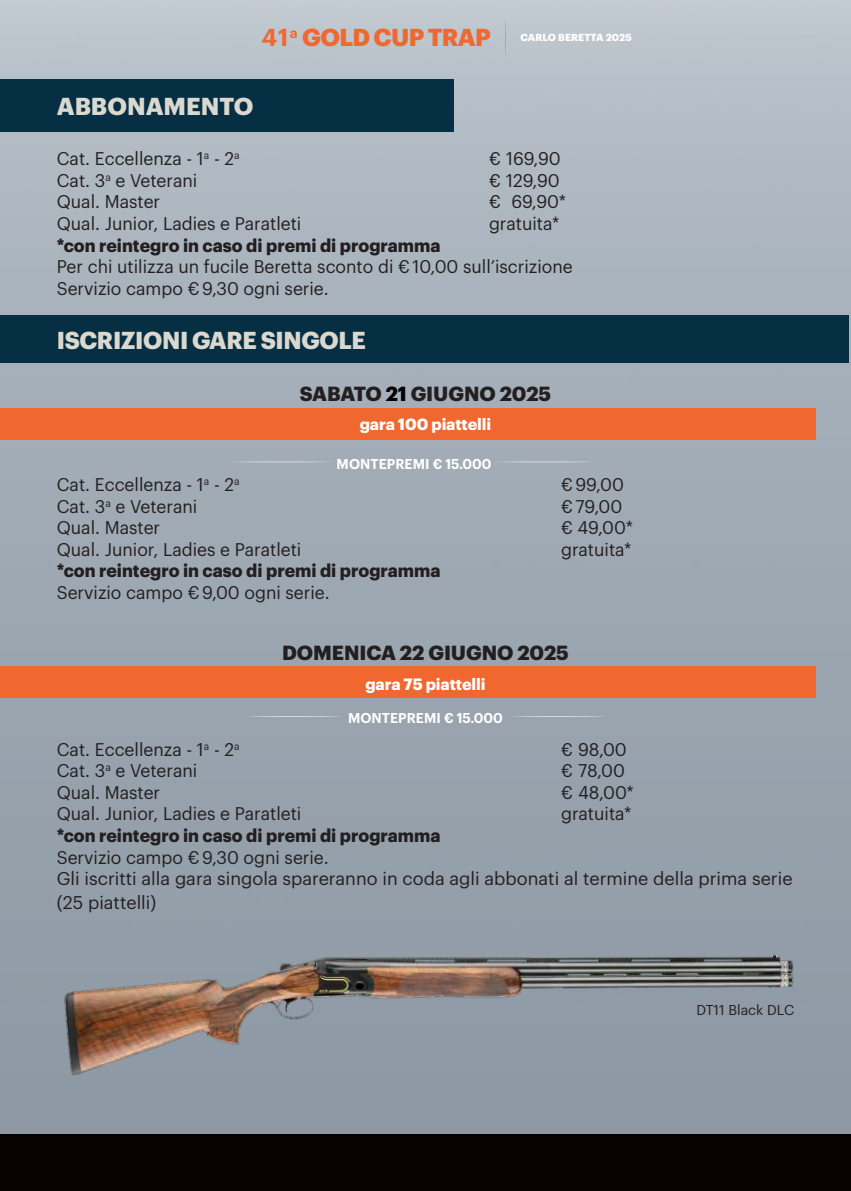
<style>
.page{position:relative;width:851px;height:1191px;background:#fff}
.page>*{position:absolute;margin:0;border:0;box-sizing:border-box;transform-origin:0 0}
.t1{font:700 24px "Graphik";letter-spacing:-.015em;color:#dad8cf}
.t2{font:700 24px "Graphik";letter-spacing:-.03em;color:#f0682f}
.t3{font:700 20px "Graphik";letter-spacing:-.005em;color:#231f20}
.t4{font:18px/21.6px "Graphik";color:#231f20}
.t5{font:700 18px "Graphik";color:#231f20}
.t6{font:700 16px "Graphik";letter-spacing:-.005em;color:#fff}
.t7{font:600 14px "Graphik";letter-spacing:.005em;color:#fff}
.t8{font:14px "Graphik";color:#231f20}
.t9{font:700 10px "Graphik";letter-spacing:.005em;color:#fff}
.s1{font-weight:600}
.s2{color:#000001}
</style>
<div class="page">
<img style="left:0;top:0;width:850px;height:1134px">
<div style="left:0;top:1134px;width:850px;height:57px;background:#080302"></div>
<div style="left:0;top:408px;width:814px;height:31px;background:#f0682f"></div>
<div style="left:0;top:666px;width:814px;height:31px;background:#f0682f"></div>
<div style="left:0;top:79px;width:454px;height:52px;background:#062f44"></div>
<div style="left:0;top:316px;width:848px;height:47px;background:#062f44"></div>
<svg style="left:231px;top:461px;width:101px;height:1px"></svg>
<svg style="left:494px;top:461px;width:102px;height:1px"></svg>
<svg style="left:243px;top:716px;width:101px;height:1px"></svg>
<svg style="left:506px;top:716px;width:102px;height:1px"></svg>
<img style="left:58px;top:952px;width:742px;height:134px">
<svg style="left:505px;top:17px;width:1px;height:41px"></svg>
<h1 class="t2" style="left:261px;top:18px;width:231px"><span class="s1">41</span><sup>a</sup> GOLD CUP TRAP</h1>
<p class="t9" style="left:520px;top:30px;width:113px">CARLO BERETTA 2025</p>
<h1 class="t1" style="left:57px;top:88px;width:198px">ABBONAMENTO</h1>
<p class="t4" style="left:57px;top:146px;width:184px">Cat. Eccellenza - 1<sup>a</sup> - 2<sup>a</sup></p>
<p class="t4" style="left:489px;top:146px;width:73px">€ 169,90</p>
<p class="t4" style="left:57px;top:168px;width:142px">Cat. 3<sup>a</sup> e Veterani</p>
<p class="t4" style="left:489px;top:168px;width:72px">€ 129,90</p>
<p class="t4" style="left:57px;top:189px;width:105px">Qual. Master</p>
<p class="t4" style="left:489px;top:189px;width:79px">€ 69,90*</p>
<p class="t4" style="left:57px;top:211px;width:246px">Qual. Junior, Ladies e Paratleti</p>
<p class="t4" style="left:489px;top:211px;width:72px">gratuita*</p>
<p class="t5" style="left:57px;top:231px;width:385px">*con reintegro in caso di premi di programma</p>
<p class="t4" style="left:57px;top:254px;width:517px">Per chi utilizza un fucile Beretta sconto di €10,00 sull’iscrizione<br>Servizio campo €9,30 ogni serie.</p>
<h1 class="t1" style="left:57px;top:322px;width:311px">ISCRIZIONI GARE SINGOLE</h1>
<p class="t3" style="left:300px;top:378px;width:253px">SABATO <span class="s2">21</span> GIUGNO 2025</p>
<p class="t6" style="left:360px;top:412px;width:133px">gara 100 piattelli</p>
<p class="t7" style="left:336px;top:453px;width:156px">MONTEPREMI € 15.000</p>
<p class="t4" style="left:57px;top:472px;width:184px">Cat. Eccellenza - 1<sup>a</sup> - 2<sup>a</sup></p>
<p class="t4" style="left:561px;top:472px;width:64px">€ 99,00</p>
<p class="t4" style="left:57px;top:494px;width:142px">Cat. 3<sup>a</sup> e Veterani</p>
<p class="t4" style="left:561px;top:494px;width:63px">€ 79,00</p>
<p class="t4" style="left:57px;top:515px;width:105px">Qual. Master</p>
<p class="t4" style="left:561px;top:515px;width:73px">€ 49,00*</p>
<p class="t4" style="left:57px;top:537px;width:246px">Qual. Junior, Ladies e Paratleti</p>
<p class="t4" style="left:561px;top:537px;width:72px">gratuita*</p>
<p class="t5" style="left:57px;top:557px;width:385px">*con reintegro in caso di premi di programma</p>
<p class="t4" style="left:57px;top:580px;width:274px">Servizio campo €9,00 ogni serie.</p>
<p class="t3" style="left:282px;top:637px;width:288px">DOMENICA 22 GIUGNO 2025</p>
<p class="t6" style="left:365px;top:671px;width:121px">gara 75 piattelli</p>
<p class="t7" style="left:348px;top:707px;width:156px">MONTEPREMI € 15.000</p>
<p class="t4" style="left:57px;top:737px;width:184px">Cat. Eccellenza - 1<sup>a</sup> - 2<sup>a</sup></p>
<p class="t4" style="left:561px;top:737px;width:67px">€ 98,00</p>
<p class="t4" style="left:57px;top:758px;width:142px">Cat. 3<sup>a</sup> e Veterani</p>
<p class="t4" style="left:561px;top:758px;width:65px">€ 78,00</p>
<p class="t4" style="left:57px;top:780px;width:105px">Qual. Master</p>
<p class="t4" style="left:561px;top:780px;width:74px">€ 48,00*</p>
<p class="t4" style="left:57px;top:801px;width:246px">Qual. Junior, Ladies e Paratleti</p>
<p class="t4" style="left:561px;top:801px;width:72px">gratuita*</p>
<p class="t5" style="left:57px;top:821px;width:385px">*con reintegro in caso di premi di programma</p>
<p class="t4" style="left:57px;top:845px;width:737px">Servizio campo €9,30 ogni serie.<br>Gli iscritti alla gara singola spareranno in coda agli abbonati al termine della prima serie</p>
<p class="t4" style="left:57px;top:890px;width:101px">(25 piattelli)</p>
<p class="t8" style="left:696px;top:999px;width:99px">DT11 Black DLC</p>
</div>
